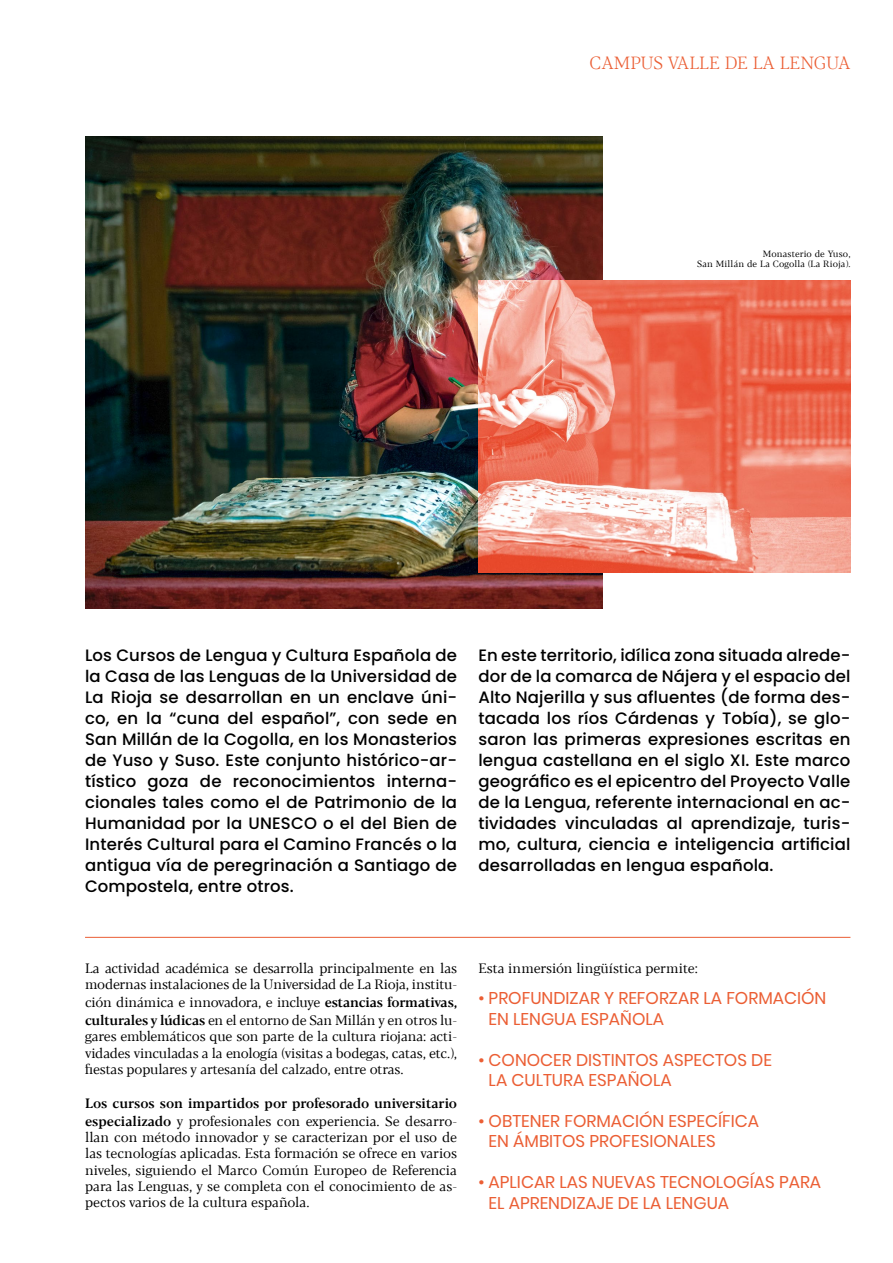
<style>
.page{position:relative;width:893px;height:1263px;background:#fff}
.page>*{position:absolute;margin:0;border:0;box-sizing:border-box;transform-origin:0 0}
.t1{font:300 17.55px "Blacker Text";color:#eb5e34}
.t2{font:16.95px/20.4px "Poppins";color:#eb5e34}
.t3{font:500 16.5px/21px "Poppins";letter-spacing:.01em;color:#000;text-align:justify}
.t4{font:13.5px/16.2px "Blacker Text";letter-spacing:-.01em;color:#000}
.t5{font:500 13.5px/18px "Blacker Text";color:#000}
.t6{font:9px/10.8px "Blacker Text";letter-spacing:.02em;color:#000;text-align:right}
.s1{font-weight:500}
.s2{font-weight:400}
</style>
<div class="page">
<hr style="left:85px;top:937px;width:765px;height:1px;background:#eb5e34">
<img style="left:85px;top:136px;width:517px;height:472px">
<img style="left:478px;top:281px;width:372px;height:292px">
<p class="t1" style="left:589px;top:52px;width:263px">CAMPUS VALLE DE LA LENGUA</p>
<p class="t6" style="left:697px;top:248px;width:155px">Monasterio de Yuso,<br>San Millán de La Cogolla (La Rioja).</p>
<p class="t3" style="left:85px;top:645px;width:374px">Los Cursos de Lengua y Cultura Española de la Casa de las Lenguas de la Universidad de La Rioja se desarrollan en un enclave úni&shy;co, en la “cuna del español”, con sede en San Millán de la Cogolla, en los Monasterios de Yuso y Suso. Este conjunto histórico-ar&shy;tístico goza de reconocimientos interna&shy;cionales tales como el de Patrimonio de la Humanidad por la UNESCO o el del Bien de Interés Cultural para el Camino Francés o la antigua vía de peregrinación a Santiago de Compostela, entre otros.</p>
<p class="t3" style="left:478px;top:645px;width:374px">En este territorio, idílica zona situada alrede&shy;dor de la comarca de Nájera y el espacio del Alto Najerilla y sus afluentes (de forma des&shy;tacada los ríos Cárdenas y Tobía), se glo&shy;saron las primeras expresiones escritas en lengua castellana en el siglo XI. Este marco geográfico es el epicentro del Proyecto Valle de la Lengua, referente internacional en ac&shy;tividades vinculadas al aprendizaje, turis&shy;mo, cultura, ciencia e inteligencia artificial desarrolladas en lengua española.</p>
<p class="t4" style="left:85px;top:960px;width:374px">La actividad académica se desarrolla principalmente en las modernas instalaciones de la Universidad de La Rioja, institu-</p>
<p class="t4" style="left:85px;top:994px;width:374px;line-height:18px">ción dinámica e innovadora, e incluye <span class="s1">estancias formativas, culturales y lúdicas</span> en el entorno de San Millán y en otros lu-</p>
<p class="t4" style="left:85px;top:1029px;width:374px;text-align:justify">gares emblemáticos que son parte de la cultura riojana: acti&shy;vidades vinculadas a la enología (visitas a bodegas, catas, etc.), fiestas populares y artesanía del calzado, entre otras.</p>
<p class="t5" style="left:85px;top:1095px;width:374px">Los cursos son impartidos por profesorado universitario especializado <span class="s2">y profesionales con experiencia. Se desarro-</span></p>
<p class="t4" style="left:85px;top:1130px;width:374px;text-align:justify">llan con método innovador y se caracterizan por el uso de las tecnologías aplicadas. Esta formación se ofrece en varios niveles, siguiendo el Marco Común Europeo de Referencia para las Lenguas, y se completa con el conocimiento de as&shy;pectos varios de la cultura española.</p>
<p class="t4" style="left:478px;top:960px;width:221px">Esta inmersión lingüística permite:</p>
<p class="t2" style="left:489px;top:988px;width:339px;text-indent:-10px">• PROFUNDIZAR Y REFORZAR LA FORMACIÓN<br>EN LENGUA ESPAÑOLA</p>
<p class="t2" style="left:489px;top:1049px;width:285px;text-indent:-10px">• CONOCER DISTINTOS ASPECTOS DE<br>LA CULTURA ESPAÑOLA</p>
<p class="t2" style="left:489px;top:1111px;width:272px;text-indent:-10px">• OBTENER FORMACIÓN ESPECÍFICA<br>EN ÁMBITOS PROFESIONALES</p>
<p class="t2" style="left:489px;top:1172px;width:334px;text-indent:-10px">• APLICAR LAS NUEVAS TECNOLOGÍAS PARA<br>EL APRENDIZAJE DE LA LENGUA</p>
</div>
